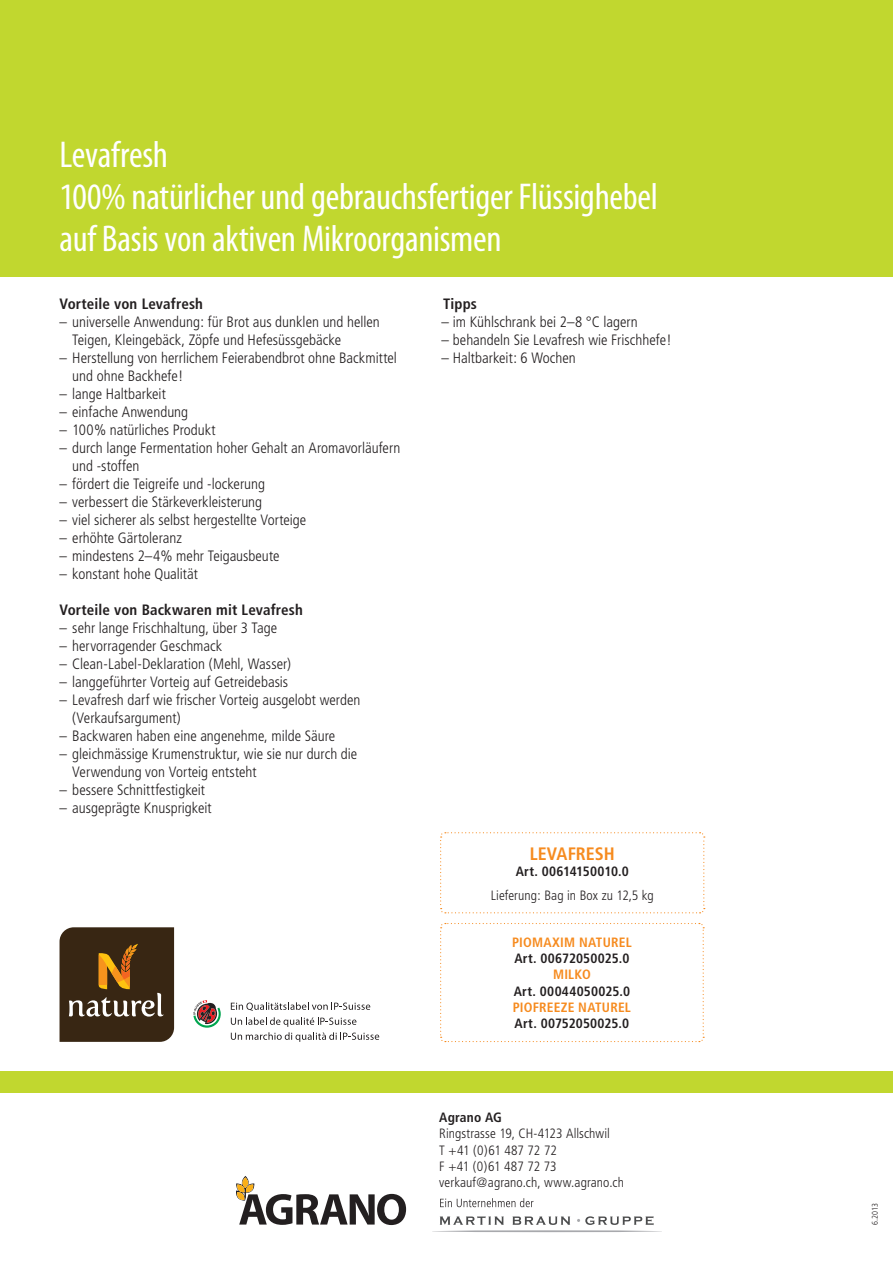
<style>
.page{position:relative;width:893px;height:1263px;background:#fff}
.page>*{position:absolute;margin:0;border:0;box-sizing:border-box;transform-origin:0 0}
.t1{font:condensed 37.5px/42px "Myriad Pro";letter-spacing:-.01em;color:#fff}
.t2{font:700 condensed 18px "Frutiger";color:#f68b1f}
.t3{font:300 condensed 15px/18px "Frutiger";color:#231f20}
.t4{font:700 condensed 15px "Frutiger";letter-spacing:.01em;color:#231f20}
.t5{font:300 condensed 13.5px/16.2px "Frutiger";letter-spacing:.005em;color:#231f20}
.t6{font:700 condensed 13.5px "Frutiger";letter-spacing:.015em;color:#231f20}
.t7{font:700 condensed 13.5px "Frutiger";letter-spacing:.015em;color:#f68b1f}
.t8{font:300 condensed 8.25px "Frutiger";color:#231f20}
</style>
<div class="page">
<div style="left:0;top:0;width:893px;height:276px;background:#c1d72f"></div>
<svg style="left:440px;top:832px;width:265px;height:82px"></svg>
<svg style="left:440px;top:923px;width:264px;height:120px"></svg>
<div style="left:0;top:1071px;width:893px;height:22px;background:#c1d72f"></div>
<svg style="left:236px;top:1176px;width:170px;height:49px"></svg>
<svg style="left:440px;top:1198px;width:93px;height:9px"></svg>
<svg style="left:440px;top:1216px;width:64px;height:9px"></svg>
<svg style="left:512px;top:1216px;width:58px;height:9px"></svg>
<svg style="left:577px;top:1216px;width:77px;height:9px"></svg>
<hr style="left:432px;top:1230px;width:230px;height:2px;background:#a8a9ad;border-radius:50%">
<svg style="left:60px;top:927px;width:114px;height:115px;background:#513b22"></svg>
<svg style="left:231px;top:1002px;width:139px;height:9px"></svg>
<svg style="left:231px;top:1017px;width:148px;height:25px"></svg>
<svg style="left:193px;top:1000px;width:28px;height:28px"></svg>
<h1 class="t1" style="left:60px;top:133px;width:600px">Levafresh<br>100% natürlicher und gebrauchsfertiger Flüssighebel auf Basis von aktiven Mikroorganismen</h1>
<p class="t4" style="left:60px;top:295px;width:145px">Vorteile von Levafresh</p>
<p class="t3" style="left:72px;top:313px;width:309px;text-indent:-13px">– universelle Anwendung: für Brot aus dunklen und hellen<br>Teigen, Kleingebäck, Zöpfe und Hefesüssgebäcke</p>
<p class="t3" style="left:72px;top:349px;width:326px;text-indent:-13px">– Herstellung von herrlichem Feierabendbrot ohne Backmittel und ohne Backhefe!</p>
<p class="t3" style="left:60px;top:385px;width:108px">– lange Haltbarkeit</p>
<p class="t3" style="left:60px;top:403px;width:130px">– einfache Anwendung</p>
<p class="t3" style="left:60px;top:421px;width:158px">– 100% natürliches Produkt</p>
<p class="t3" style="left:72px;top:439px;width:329px;text-indent:-13px">– durch lange Fermentation hoher Gehalt an Aromavorläufern und -stoffen</p>
<p class="t3" style="left:60px;top:475px;width:207px">– fördert die Teigreife und -lockerung</p>
<p class="t3" style="left:60px;top:493px;width:204px">– verbessert die Stärkeverkleisterung</p>
<p class="t3" style="left:60px;top:511px;width:248px">– viel sicherer als selbst hergestellte Vorteige</p>
<p class="t3" style="left:60px;top:529px;width:124px">– erhöhte Gärtoleranz</p>
<p class="t3" style="left:60px;top:547px;width:221px">– mindestens 2–4% mehr Teigausbeute</p>
<p class="t3" style="left:60px;top:565px;width:140px">– konstant hohe Qualität</p>
<p class="t4" style="left:60px;top:601px;width:245px">Vorteile von Backwaren mit Levafresh</p>
<p class="t3" style="left:60px;top:619px;width:219px">– sehr lange Frischhaltung, über 3 Tage</p>
<p class="t3" style="left:60px;top:637px;width:164px">– hervorragender Geschmack</p>
<p class="t3" style="left:60px;top:655px;width:233px">– Clean-Label-Deklaration (Mehl, Wasser)</p>
<p class="t3" style="left:60px;top:673px;width:230px">– langgeführter Vorteig auf Getreidebasis</p>
<p class="t3" style="left:72px;top:691px;width:290px;text-indent:-13px">– Levafresh darf wie frischer Vorteig ausgelobt werden (Verkaufsargument)</p>
<p class="t3" style="left:60px;top:727px;width:277px">– Backwaren haben eine angenehme, milde Säure</p>
<p class="t3" style="left:72px;top:745px;width:286px;text-indent:-13px">– gleichmässige Krumenstruktur, wie sie nur durch die<br>Verwendung von Vorteig entsteht</p>
<p class="t3" style="left:60px;top:781px;width:147px">– bessere Schnittfestigkeit</p>
<p class="t3" style="left:60px;top:799px;width:154px">– ausgeprägte Knusprigkeit</p>
<p class="t4" style="left:443px;top:295px;width:35px">Tipps</p>
<p class="t3" style="left:442px;top:313px;width:198px">– im Kühlschrank bei 2–8 °C lagern</p>
<p class="t3" style="left:442px;top:331px;width:232px">– behandeln Sie Levafresh wie Frischhefe!</p>
<p class="t3" style="left:442px;top:349px;width:136px">– Haltbarkeit: 6 Wochen</p>
<p class="t2" style="left:530px;top:843px;width:86px">LEVAFRESH</p>
<p class="t6" style="left:516px;top:863px;width:115px">Art. 00614150010.0</p>
<p class="t5" style="left:491px;top:887px;width:164px">Lieferung: Bag in Box zu 12,5 kg</p>
<p class="t7" style="left:512px;top:934px;width:121px">PIOMAXIM NATUREL</p>
<p class="t6" style="left:514px;top:950px;width:117px">Art. 00672050025.0</p>
<p class="t7" style="left:553px;top:967px;width:39px">MILKO</p>
<p class="t6" style="left:514px;top:983px;width:118px">Art. 00044050025.0</p>
<p class="t7" style="left:513px;top:999px;width:120px">PIOFREEZE NATUREL</p>
<p class="t6" style="left:515px;top:1015px;width:116px">Art. 00752050025.0</p>
<p class="t6" style="left:439px;top:1109px;width:64px">Agrano AG</p>
<p class="t5" style="left:439px;top:1126px;width:186px">Ringstrasse 19, CH-4123 Allschwil<br>T +41 (0)61 487 72 72<br>F +41 (0)61 487 72 73 verkauf@agrano.ch, www.agrano.ch</p>
<p class="t8" style="left:870px;top:1225px;width:23px;rotate:-90deg">6.2013</p>
</div>
